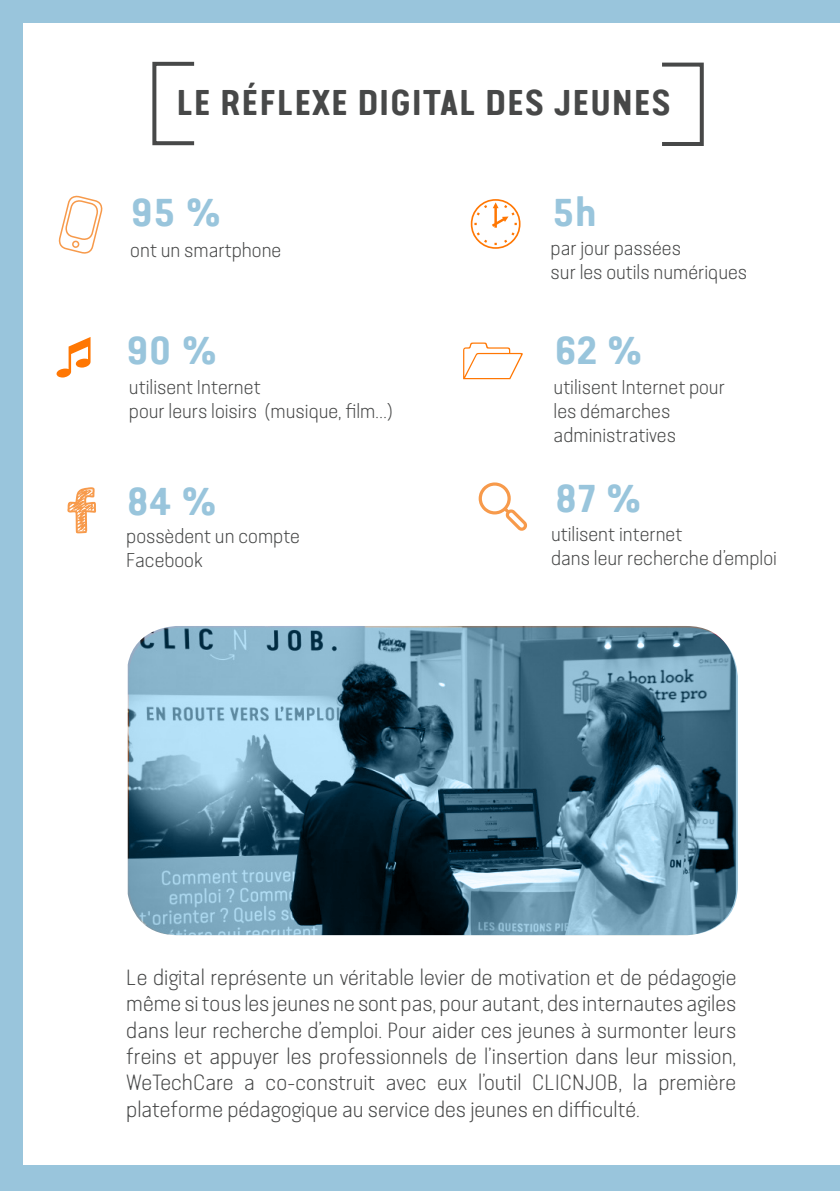
<style>
.page{position:relative;width:840px;height:1191px;background:#fff}
.page>*{position:absolute;margin:0;border:0;box-sizing:border-box;transform-origin:0 0}
.t1{font:700 39px "Van Condensed Pro";color:#99c5dc}
.t2{font:700 36px "Van Condensed Pro";color:#474848}
.t3{font:300 22px/26.4px "Van Condensed Light Pro";color:#474848;text-align:justify}
.t4{font:300 20px/24px "Van Condensed Light Pro";color:#474848}
</style>
<div class="page">
<svg style="left:129px;top:627px;width:608px;height:308px;background:#577f93"></svg>
<div style="left:152px;top:62px;width:44px;height:83px;border:4px solid #474848"></div>
<div style="left:659px;top:63px;width:44px;height:83px;border:4px solid #474848"></div>
<svg style="left:58px;top:195px;width:45px;height:59px"></svg>
<div style="left:72px;top:240px;width:8px;height:8px;border:2px solid #f79a4b;border-radius:50%"></div>
<svg style="left:478px;top:482px;width:48px;height:49px"></svg>
<div style="left:0;top:0;width:839px;height:23px;background:#99c5dc"></div>
<div style="left:0;top:1166px;width:839px;height:25px;background:#99c5dc"></div>
<div style="left:0;top:0;width:23px;height:1191px;background:#99c5dc"></div>
<p class="t2" style="left:176px;top:74px;width:496px">LE RÉFLEXE DIGITAL DES JEUNES</p>
<p class="t1" style="left:130px;top:182px;width:93px">95 %</p>
<p class="t4" style="left:130px;top:237px;width:152px">ont un smartphone</p>
<p class="t1" style="left:551px;top:182px;width:46px">5h</p>
<p class="t4" style="left:550px;top:235px;width:198px">par jour passées<br>sur les outils numériques</p>
<p class="t1" style="left:126px;top:320px;width:93px">90 %</p>
<p class="t1" style="left:554px;top:320px;width:90px">62 %</p>
<p class="t4" style="left:129px;top:374px;width:265px">utilisent Internet<br>pour leurs loisirs (musique, film…)</p>
<p class="t4" style="left:553px;top:374px;width:173px">utilisent Internet pour les démarches administratives</p>
<p class="t1" style="left:126px;top:470px;width:92px">84 %</p>
<p class="t1" style="left:554px;top:468px;width:89px">87 %</p>
<p class="t4" style="left:126px;top:523px;width:175px">possèdent un compte<br>Facebook</p>
<p class="t4" style="left:550px;top:521px;width:227px">utilisent internet<br>dans leur recherche d’emploi</p>
<p class="t3" style="left:126px;top:963px;width:611px">Le digital représente un véritable levier de motivation et de pédagogie même si tous les jeunes ne sont pas, pour autant, des internautes agiles dans leur recherche d’emploi. Pour aider ces jeunes à surmonter leurs freins et appuyer les professionnels de l’insertion dans leur mission, WeTechCare a co-construit avec eux l’outil CLICNJOB, la première plateforme pédagogique au service des jeunes en difficulté.</p>
</div>
